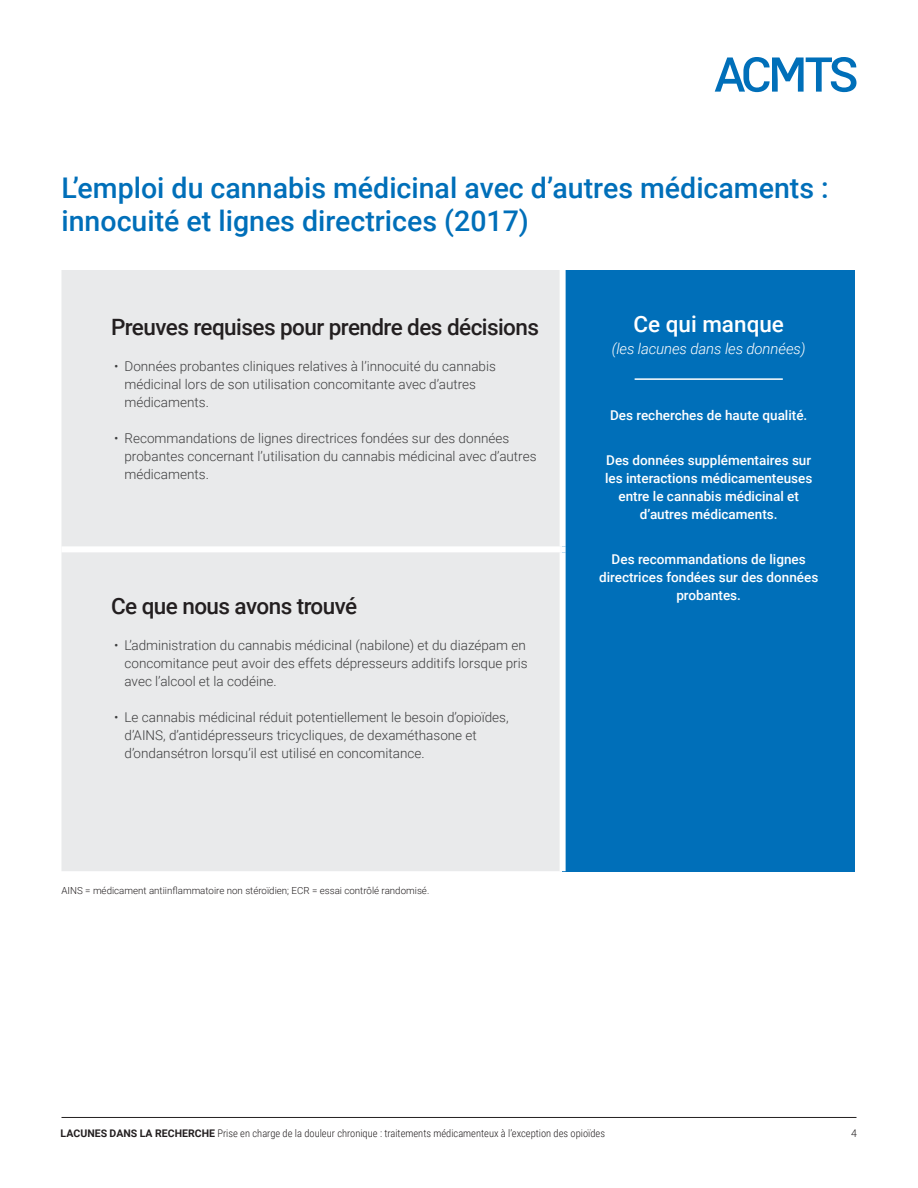
<style>
.page{position:relative;width:918px;height:1188px;background:#fff}
.page>*{position:absolute;margin:0;border:0;box-sizing:border-box;transform-origin:0 0}
.Paragraph_Style_1{font:500 28.5px/33px "Roboto";color:#006fb9}
.t1{font:500 22.5px "Roboto";letter-spacing:-.025em;color:#231f20}
.Evidence_Gaps{font:500 22.5px "Roboto";color:#fff}
.t2{font:italic 300 15px "Roboto";letter-spacing:-.01em;color:#fff}
.t3{font:300 13.5px/18px "Roboto";color:#3e3e3f}
.t4{font:500 13.5px/18px "Roboto";color:#fff;text-align:center}
.t5{font:300 10.5px "Roboto Condensed";color:#231f20}
.t6{font:300 10.5px "Roboto";color:#231f20}
.Disclaimer{font:300 9.75px "Roboto";color:#231f20}
.s1{font-family:"Roboto";font-weight:700}
</style>
<div class="page">
<hr style="left:62px;top:1117px;width:794px;height:1px;background:#231f20">
<div style="left:62px;top:270px;width:498px;height:601px;background:#e9eaeb"></div>
<div style="left:563px;top:270px;width:292px;height:601px;background:#006fb9"></div>
<div style="left:62px;top:546px;width:504px;height:6px;background:#fff"></div>
<div style="left:560px;top:270px;width:6px;height:276px;background:#fff"></div>
<div style="left:560px;top:552px;width:6px;height:319px;background:#fff"></div>
<hr style="left:635px;top:378px;width:148px;height:2px;background:#fff">
<svg style="left:715px;top:57px;width:141px;height:35px"></svg>
<p class="Paragraph_Style_1" style="left:62px;top:171px;width:769px">L’emploi du cannabis médicinal avec d’autres médicaments : innocuité et lignes directrices (2017)</p>
<h1 class="t1" style="left:111px;top:311px;width:430px">Preuves requises pour prendre des décisions</h1>
<p class="t3" style="left:124px;top:357px;width:373px;text-indent:-10px">• Données probantes cliniques relatives à l’innocuité du cannabis médicinal lors de son utilisation concomitante avec d’autres médicaments.</p>
<p class="t3" style="left:124px;top:429px;width:414px;text-indent:-10px">• Recommandations de lignes directrices fondées sur des données probantes concernant l’utilisation du cannabis médicinal avec d’autres médicaments.</p>
<h1 class="t1" style="left:111px;top:590px;width:248px">Ce que nous avons trouvé</h1>
<p class="t3" style="left:124px;top:636px;width:405px;text-indent:-10px">• L’administration du cannabis médicinal (nabilone) et du diazépam en concomitance peut avoir des effets dépresseurs additifs lorsque pris avec l’alcool et la codéine.</p>
<p class="t3" style="left:124px;top:708px;width:386px;text-indent:-10px">• Le cannabis médicinal réduit potentiellement le besoin d’opioïdes, d’AINS, d’antidépresseurs tricycliques, de dexaméthasone et d’ondansétron lorsqu’il est utilisé en concomitance.</p>
<p class="Disclaimer" style="left:62px;top:883px;width:369px">AINS = médicament antiinflammatoire non stéroïdien; ECR = essai contrôlé randomisé.</p>
<p class="Evidence_Gaps" style="left:633px;top:308px;width:152px">Ce qui manque</p>
<p class="t2" style="left:612px;top:339px;width:195px">(les lacunes dans les données)</p>
<p class="t4" style="left:610px;top:406px;width:199px">Des recherches de haute qualité.</p>
<p class="t4" style="left:605px;top:451px;width:209px">Des données supplémentaires sur les interactions médicamenteuses entre le cannabis médicinal et d’autres médicaments.</p>
<p class="t4" style="left:599px;top:550px;width:221px">Des recommandations de lignes directrices fondées sur des données probantes.</p>
<p class="t5" style="left:61px;top:1126px;width:546px"><span class="s1">LACUNES DANS LA RECHERCHE</span> Prise en charge de la douleur chronique : traitements médicamenteux à l’exception des opioïdes</p>
<p class="t6" style="left:851px;top:1126px;width:7px">4</p>
</div>
